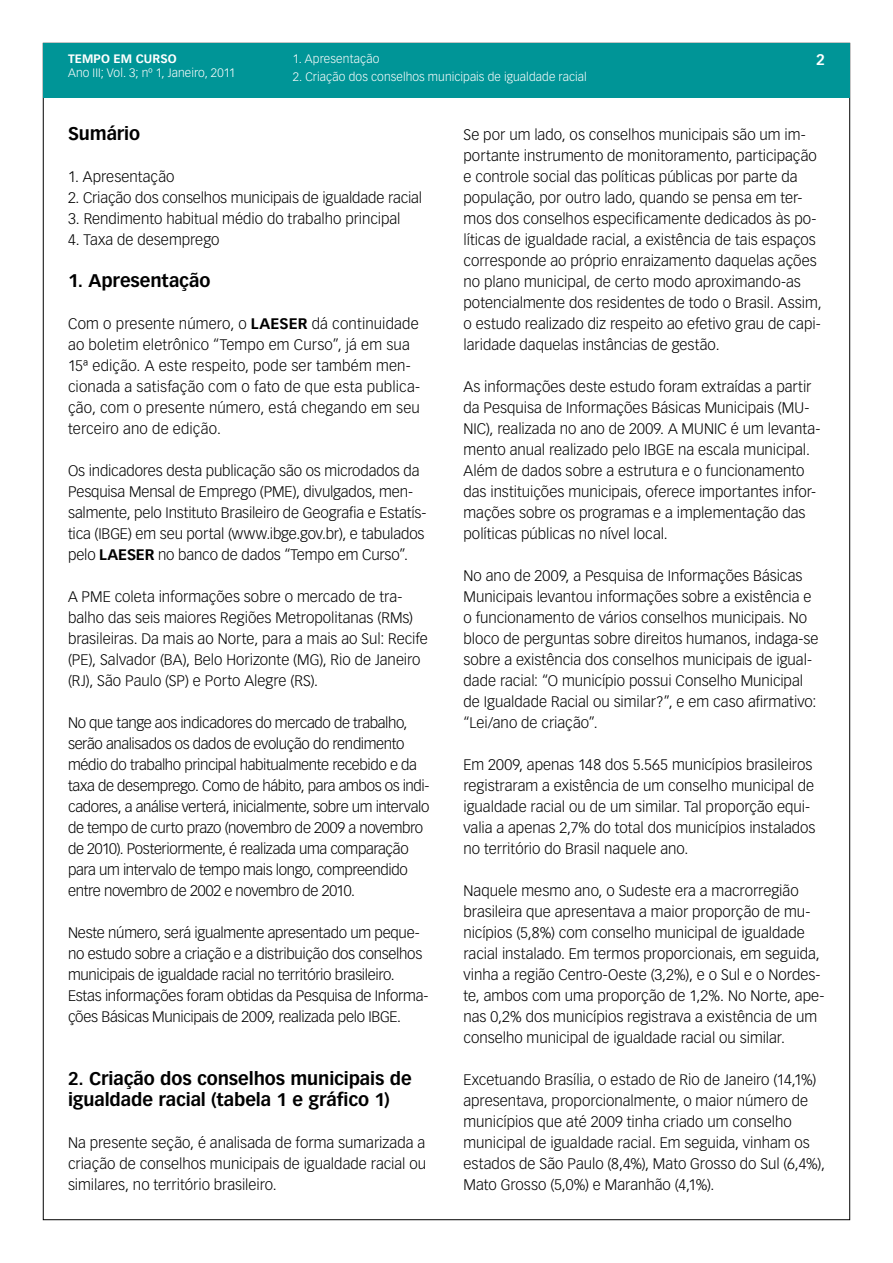
<style>
.page{position:relative;width:893px;height:1263px;background:#fff}
.page>*{position:absolute;margin:0;border:0;box-sizing:border-box;transform-origin:0 0}
.t1{font:700 18px/21px "Vectora LT Std";letter-spacing:-.005em;color:#000}
.t2{font:300 15px/21px "Vectora LT Std";color:#000}
.t3{font:300 15px/21px "Vectora LT Std";letter-spacing:-.025em;color:#000}
.t4{font:300 15px/21px "Vectora LT Std";letter-spacing:-.02em;color:#000}
.t5{font:700 15px "Vectora LT Std";color:#fff}
.t6{font:300 12px "Vectora LT Std";letter-spacing:.01em;color:#fff}
.t7{font:700 12px "Vectora LT Std";letter-spacing:.01em;color:#fff}
.s1{font-weight:700}
</style>
<div class="page">
<div style="left:43px;top:43px;width:806px;height:55px;background:#009597"></div>
<p class="t6" style="left:293px;top:52px;width:88px">1. Apresentação</p>
<p class="t6" style="left:293px;top:70px;width:295px">2. Criação dos conselhos municipais de igualdade racial</p>
<p class="t7" style="left:68px;top:51px;width:110px">TEMPO EM CURSO</p>
<p class="t5" style="left:816px;top:51px;width:10px">2</p>
<p class="t6" style="left:68px;top:66px;width:169px">Ano III; Vol. 3; nº 1, Janeiro, 2011</p>
<p class="t1" style="left:68px;top:123px;width:74px">Sumário</p>
<p class="t2" style="left:68px;top:166px;width:108px">1. Apresentação</p>
<p class="t2" style="left:68px;top:187px;width:355px">2. Criação dos conselhos municipais de igualdade racial</p>
<p class="t2" style="left:68px;top:208px;width:334px">3. Rendimento habitual médio do trabalho principal</p>
<p class="t2" style="left:68px;top:229px;width:153px">4. Taxa de desemprego</p>
<p class="t1" style="left:68px;top:270px;width:144px">1. Apresentação</p>
<p class="t2" style="left:68px;top:313px;width:354px">Com o presente número, o <span class="s1">LAESER</span> dá continuidade ao boletim eletrônico “Tempo em Curso”, já em sua 15ª edição. A este respeito, pode ser também men&shy;cionada a satisfação com o fato de que esta publica&shy;ção, com o presente número, está chegando em seu terceiro ano de edição.</p>
<p class="t2" style="left:68px;top:460px;width:360px">Os indicadores desta publicação são os microdados da Pesquisa Mensal de Emprego (PME), divulgados, men&shy;salmente, pelo Instituto Brasileiro de Geografia e Estatís&shy;tica (IBGE) em seu portal (www.ibge.gov.br), e tabulados pelo <span class="s1">LAESER</span> no banco de dados “Tempo em Curso”.</p>
<p class="t2" style="left:68px;top:586px;width:361px">A PME coleta informações sobre o mercado de tra&shy;balho das seis maiores Regiões Metropolitanas (RMs) brasileiras. Da mais ao Norte, para a mais ao Sul: Recife (PE), Salvador (BA), Belo Horizonte (MG), Rio de Janeiro (RJ), São Paulo (SP) e Porto Alegre (RS).</p>
<p class="t3" style="left:68px;top:712px;width:363px">No que tange aos indicadores do mercado de trabalho, serão analisados os dados de evolução do rendimento médio do trabalho principal habitualmente recebido e da taxa de desemprego. Como de hábito, para ambos os indi&shy;cadores, a análise verterá, inicialmente, sobre um intervalo de tempo de curto prazo (novembro de 2009 a novembro de 2010). Posteriormente, é realizada uma comparação para um intervalo de tempo mais longo, compreendido entre novembro de 2002 e novembro de 2010.</p>
<p class="t4" style="left:68px;top:922px;width:362px">Neste número, será igualmente apresentado um peque&shy;no estudo sobre a criação e a distribuição dos conselhos municipais de igualdade racial no território brasileiro.<br>Estas informações foram obtidas da Pesquisa de Informa&shy;ções Básicas Municipais de 2009, realizada pelo IBGE.</p>
<p class="t1" style="left:68px;top:1068px;width:345px">2. Criação dos conselhos municipais de igualdade racial (tabela 1 e gráfico 1)</p>
<p class="t2" style="left:68px;top:1132px;width:360px;text-align:justify">Na presente seção, é analisada de forma sumarizada a criação de conselhos municipais de igualdade racial ou similares, no território brasileiro.</p>
<p class="t2" style="left:463px;top:124px;width:360px">Se por um lado, os conselhos municipais são um im&shy;portante instrumento de monitoramento, participação e controle social das políticas públicas por parte da população, por outro lado, quando se pensa em ter&shy;mos dos conselhos especificamente dedicados às po&shy;líticas de igualdade racial, a existência de tais espaços corresponde ao próprio enraizamento daquelas ações no plano municipal, de certo modo aproximando-as potencialmente dos residentes de todo o Brasil. Assim, o estudo realizado diz respeito ao efetivo grau de capi&shy;laridade daquelas instâncias de gestão.</p>
<p class="t2" style="left:463px;top:376px;width:358px">As informações deste estudo foram extraídas a partir da Pesquisa de Informações Básicas Municipais (MU-NIC), realizada no ano de 2009. A MUNIC é um levanta&shy;mento anual realizado pelo IBGE na escala municipal.<br>Além de dados sobre a estrutura e o funcionamento das instituições municipais, oferece importantes infor&shy;mações sobre os programas e a implementação das políticas públicas no nível local.</p>
<p class="t2" style="left:463px;top:565px;width:356px">No ano de 2009, a Pesquisa de Informações Básicas Municipais levantou informações sobre a existência e o funcionamento de vários conselhos municipais. No bloco de perguntas sobre direitos humanos, indaga-se sobre a existência dos conselhos municipais de igual&shy;dade racial: “O município possui Conselho Municipal de Igualdade Racial ou similar?”, e em caso afirmativo: “Lei/ano de criação”.</p>
<p class="t2" style="left:463px;top:754px;width:354px">Em 2009, apenas 148 dos 5.565 municípios brasileiros registraram a existência de um conselho municipal de igualdade racial ou de um similar. Tal proporção equi&shy;valia a apenas 2,7% do total dos municípios instalados no território do Brasil naquele ano.</p>
<p class="t2" style="left:463px;top:880px;width:363px">Naquele mesmo ano, o Sudeste era a macrorregião brasileira que apresentava a maior proporção de mu&shy;nicípios (5,8%) com conselho municipal de igualdade racial instalado. Em termos proporcionais, em seguida, vinha a região Centro-Oeste (3,2%), e o Sul e o Nordes&shy;te, ambos com uma proporção de 1,2%. No Norte, ape&shy;nas 0,2% dos municípios registrava a existência de um conselho municipal de igualdade racial ou similar.</p>
<p class="t2" style="left:463px;top:1069px;width:363px">Excetuando Brasília, o estado de Rio de Janeiro (14,1%) apresentava, proporcionalmente, o maior número de municípios que até 2009 tinha criado um conselho municipal de igualdade racial. Em seguida, vinham os estados de São Paulo (8,4%), Mato Grosso do Sul (6,4%), Mato Grosso (5,0%) e Maranhão (4,1%).</p>
</div>
